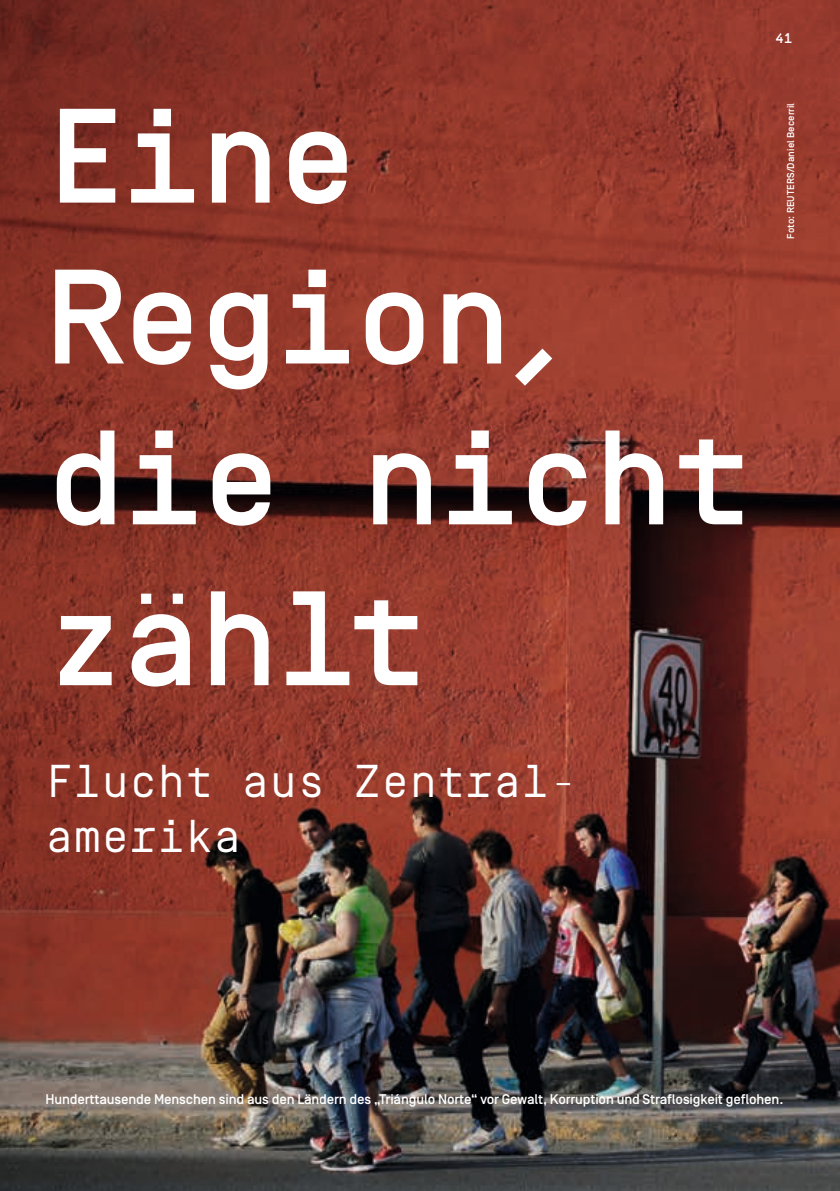
<style>
.page{position:relative;width:840px;height:1191px;background:#fff}
.page>*{position:absolute;margin:0;border:0;box-sizing:border-box;transform-origin:0 0}
.t1{font:500 134px/160.8px "Simplon BP Mono";letter-spacing:-.03em;color:#fff}
.t2{font:46px/55.2px "Simplon BP Mono";color:#fff}
.t3{font:500 14px "Simplon BP";letter-spacing:-.01em;color:#fff}
.t4{font:500 14px "Simplon BP Mono";color:#fff}
.t5{font:500 10px "Simplon BP";letter-spacing:.01em;color:#fff}
</style>
<div class="page">
<img style="left:0;top:0;width:839px;height:1191px">
<h1 class="t1" style="left:45px;top:69px;width:709px">Eine<br>Region, die nicht zählt</h1>
<h2 class="t2" style="left:45px;top:751px;width:533px">Flucht aus Zentral&shy;amerika</h2>
<p class="t4" style="left:775px;top:29px;width:19px">41</p>
<p class="t5" style="left:784px;top:239px;width:137px;rotate:-90deg">Foto: REUTERS/Daniel Becerril</p>
<p class="t3" style="left:45px;top:1091px;width:739px">Hunderttausende Menschen sind aus den Ländern des „Triángulo Norte“ vor Gewalt, Korruption und Straflosigkeit geflohen.</p>
</div>
